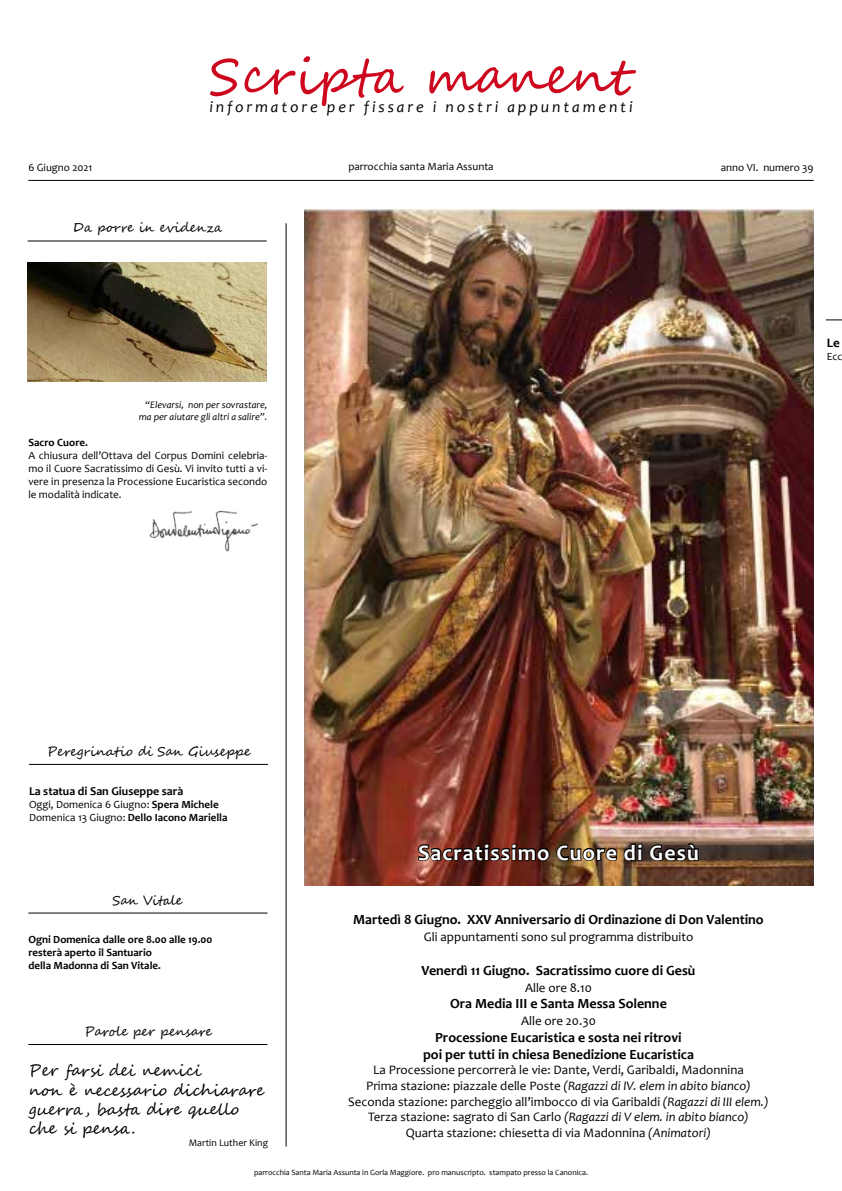
<style>
.page{position:relative;width:842px;height:1191px;background:#fff}
.page>*{position:absolute;margin:0;border:0;box-sizing:border-box;transform-origin:0 0}
.t1{font:50px "Segoe Script";letter-spacing:.01em;color:#cd071e}
.t2{font:700 22px "Candara";letter-spacing:.05em;color:#fff}
.t3{font:16px/19.2px "Segoe Script";color:#000}
.t4{font:italic 16px "Candara";letter-spacing:.18em;color:#000}
.t5{font:700 14px/16.8px "Candara";color:#000;text-align:center}
.t6{font:13px/15.6px "Candara";color:#000;text-align:center}
.t7{font:13px "Segoe Script";color:#000}
.t8{font:13px "Segoe Script";letter-spacing:-.02em;color:#000}
.t9{font:13px "Segoe Script";letter-spacing:-.04em;color:#000}
.t10{font:700 13px "Candara";color:#000}
.t11{font:700 12px "Candara";color:#000}
.t12{font:11px/13.2px "Candara";color:#000;text-align:justify}
.t13{font:700 11px/13.2px "Candara";color:#000}
.t14{font:italic 10px/12px "Candara";color:#000;text-align:right}
.t15{font:10px "Candara";color:#000}
.t16{font:8px "Candara";color:#000}
.s1{font-weight:700}
.s2{font-style:italic}
</style>
<div class="page">
<img style="left:304px;top:210px;width:509px;height:675px">
<hr style="left:286px;top:223px;width:1px;height:923px;background:#000">
<hr style="left:28px;top:180px;width:786px;height:1px;background:#000">
<hr style="left:28px;top:1044px;width:239px;height:1px;background:#000">
<img style="left:149px;top:510px;width:109px;height:42px">
<hr style="left:28px;top:241px;width:239px;height:1px;background:#000">
<img style="left:28px;top:262px;width:239px;height:119px">
<hr style="left:29px;top:764px;width:239px;height:1px;background:#000">
<hr style="left:28px;top:913px;width:239px;height:1px;background:#000">
<svg style="left:826px;top:320px;width:16px;height:1px"></svg>
<img style="left:416px;top:842px;width:284px;height:20px">
<h1 class="t1" style="left:209px;top:36px;width:421px">Scripta manent</h1>
<p class="t4" style="left:209px;top:97px;width:425px">informatore per fissare i nostri appuntamenti</p>
<p class="t12" style="left:348px;top:160px;width:147px">parrocchia santa Maria Assunta</p>
<p class="t12" style="left:28px;top:161px;width:66px">6 Giugno 2021</p>
<p class="t12" style="left:721px;top:160px;width:94px">anno VI. numero 39</p>
<p class="t7" style="left:73px;top:217px;width:151px">Da porre in evidenza</p>
<p class="t14" style="left:139px;top:399px;width:130px">“Elevarsi, non per sovrastare, ma per aiutare gli altri a salire”.</p>
<p class="t13" style="left:28px;top:435px;width:61px">Sacro Cuore.</p>
<p class="t12" style="left:28px;top:448px;width:241px">A chiusura dell’Ottava del Corpus Domini celebria&shy;mo il Cuore Sacratissimo di Gesù. Vi invito tutti a vi&shy;vere in presenza la Processione Eucaristica secondo le modalità indicate.</p>
<p class="t10" style="left:827px;top:335px;width:14px">Le</p>
<p class="t12" style="left:827px;top:350px;width:17px">Ecc</p>
<p class="t7" style="left:47px;top:741px;width:205px">Peregrinatio di San Giuseppe</p>
<p class="t11" style="left:29px;top:783px;width:156px">La statua di San Giuseppe sarà</p>
<p class="t12" style="left:29px;top:797px;width:200px">Oggi, Domenica 6 Giugno: <span class="s1">Spera Michele<br></span>Domenica 13 Giugno: <span class="s1">Dello Iacono Mariella</span></p>
<p class="t9" style="left:113px;top:890px;width:71px">San Vitale</p>
<p class="t13" style="left:28px;top:932px;width:185px">Ogni Domenica dalle ore 8.00 alle 19.00 resterà aperto il Santuario<br>della Madonna di San Vitale.</p>
<p class="t8" style="left:85px;top:1021px;width:129px">Parole per pensare</p>
<p class="t3" style="left:29px;top:1061px;width:237px">Per farsi dei nemici<br>non è necessario dichiarare guerra, basta dire quello che si pensa.</p>
<p class="t15" style="left:189px;top:1136px;width:81px">Martin Luther King</p>
<h2 class="t2" style="left:418px;top:838px;width:282px">Sacratissimo Cuore di Gesù</h2>
<p class="t5" style="left:353px;top:911px;width:412px">Martedì 8 Giugno. XXV Anniversario di Ordinazione di Don Valentino</p>
<p class="t6" style="left:424px;top:929px;width:271px">Gli appuntamenti sono sul programma distribuito</p>
<p class="t5" style="left:421px;top:961px;width:276px">Venerdì 11 Giugno. Sacratissimo cuore di Gesù</p>
<p class="t6" style="left:525px;top:979px;width:68px">Alle ore 8.10</p>
<p class="t5" style="left:450px;top:995px;width:218px">Ora Media III e Santa Messa Solenne</p>
<p class="t6" style="left:521px;top:1013px;width:76px">Alle ore 20.30</p>
<p class="t5" style="left:423px;top:1028px;width:272px">Processione Eucaristica e sosta nei ritrovi<br>poi per tutti in chiesa Benedizione Eucaristica</p>
<p class="t6" style="left:348px;top:1062px;width:422px">La Processione percorrerà le vie: Dante, Verdi, Garibaldi, Madonnina<br>Prima stazione: piazzale delle Poste <span class="s2">(Ragazzi di IV. elem in abito bianco)<br></span>Seconda stazione: parcheggio all’imbocco di via Garibaldi <span class="s2">(Ragazzi di III elem.)<br></span>Terza stazione: sagrato di San Carlo <span class="s2">(Ragazzi di V elem. in abito bianco)<br></span>Quarta stazione: chiesetta di via Madonnina <span class="s2">(Animatori)</span></p>
<p class="t16" style="left:254px;top:1167px;width:335px">parrocchia Santa Maria Assunta in Gorla Maggiore. pro manuscripto. stampato presso la Canonica.</p>
</div>
